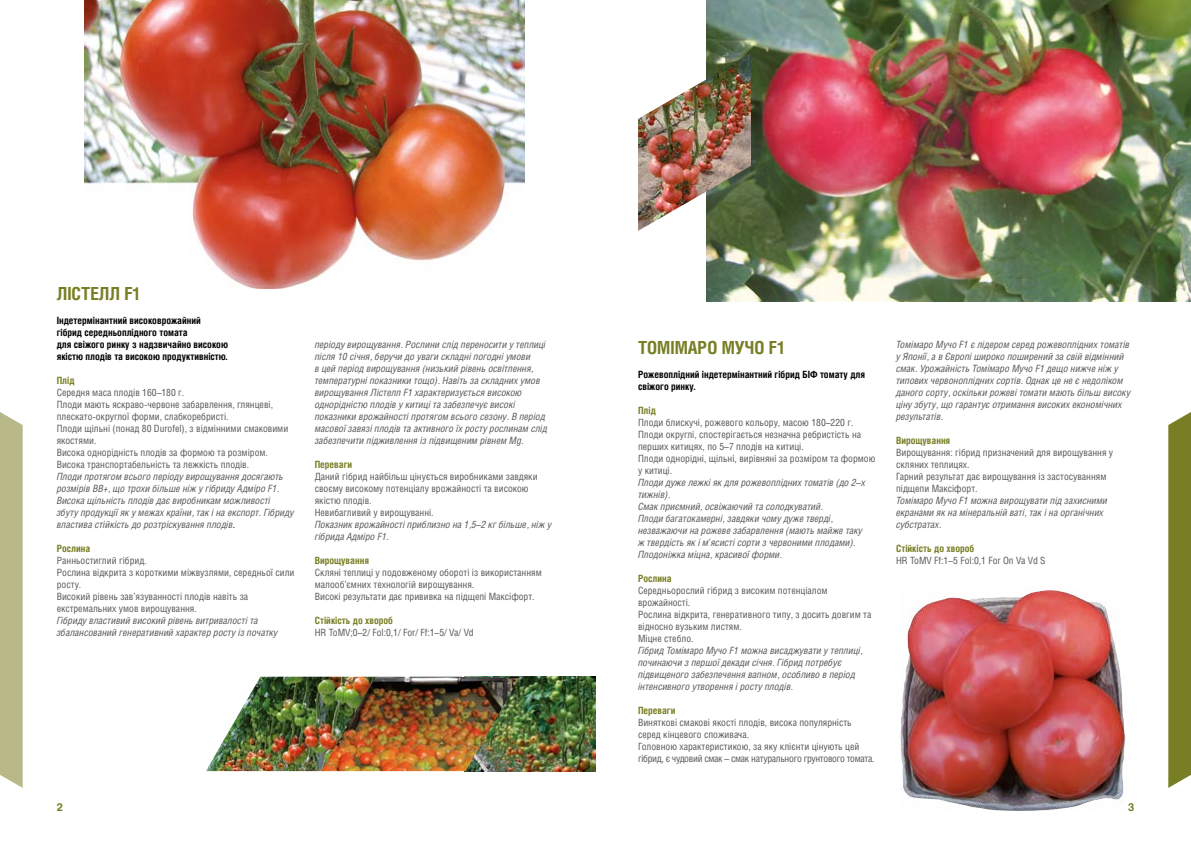
<style>
.page{position:relative;width:1191px;height:842px;background:#fff}
.page>*{position:absolute;margin:0;border:0;box-sizing:border-box;transform-origin:0 0}
.t1{font:700 18px "Helios Cond";color:#777e24}
.t2{font:700 11px "Helios";color:#777e24}
.t3{font:italic 10px/12px "Helios Cond";color:#575756}
.t4{font:10px/12px "Helios Cond";color:#575756}
.t5{font:700 10px/12px "Helios Cond";color:#000}
.t6{font:700 10px "Helios Cond";color:#777e24}
.s1{color:#000}
</style>
<div class="page">
<img style="left:706px;top:0;width:485px;height:302px">
<img style="left:519px;top:677px;width:76px;height:94px">
<img style="left:85px;top:0;width:440px;height:288px">
<img style="left:206px;top:677px;width:116px;height:94px">
<img style="left:322px;top:677px;width:197px;height:94px">
<svg style="left:0;top:412px;width:23px;height:376px;background:#bcbb8d"></svg>
<svg style="left:1168px;top:412px;width:23px;height:376px;background:#7d842e"></svg>
<img style="left:638px;top:54px;width:113px;height:177px">
<img style="left:900px;top:588px;width:226px;height:223px">
<h1 class="t1" style="left:57px;top:282px;width:86px">ЛІСТЕЛЛ F1</h1>
<p class="t5" style="left:57px;top:314px;width:173px">Індетермінантний високоврожайний гібрид середньоплідного томата<br>для свіжого ринку з надзвичайно високою якістю плодів та високою продуктивністю.</p>
<p class="t6" style="left:57px;top:374px;width:19px">Плід</p>
<p class="t4" style="left:57px;top:386px;width:233px">Середня маса плодів 160–180 г.<br>Плоди мають яскраво-червоне забарвлення, глянцеві, плескато-округлої форми, слабкоребристі.<br>Плоди щільні (понад 80 Durofel), з відмінними смаковими якостями.<br>Висока однорідність плодів за формою та розміром.<br>Висока транспортабельність та лежкість плодів.</p>
<p class="t3" style="left:57px;top:470px;width:239px">Плоди протягом всього періоду вирощування досягають розмірів BB+, що трохи більше ніж у гібриду Адміро F1.<br>Висока щільність плодів дає виробникам можливості збуту продукції як у межах країни, так і на експорт. Гібриду властива стійкість до розтріскування плодів<span class="s1">.</span></p>
<p class="t6" style="left:57px;top:542px;width:35px">Рослина</p>
<p class="t4" style="left:57px;top:554px;width:239px">Ранньостиглий гібрид.<br>Рослина відкрита з короткими міжвузлями, середньої сили росту.<br>Високий рівень зав’язуванності плодів навіть за екстремальних умов вирощування.</p>
<p class="t3" style="left:57px;top:614px;width:223px">Гібриду властивий високий рівень витривалості та збалансований генеративний характер росту із початку</p>
<p class="t3" style="left:315px;top:338px;width:234px">періоду вирощування. Рослини слід переносити у теплиці після 10 січня, беручи до уваги складні погодні умови<br>в цей період вирощування (низький рівень освітлення, температурні показники тощо). Навіть за складних умов вирощування Лістелл F1 характеризується високою однорідністю плодів у китиці та забезпечує високі показники врожайності протягом всього сезону. В період масової завязі плодів та активного їх росту рослинам слід забезпечити підживлення із підвищeним рівнем Mg.</p>
<p class="t6" style="left:315px;top:458px;width:39px">Переваги</p>
<p class="t4" style="left:315px;top:470px;width:224px">Даний гібрид найбільш цінується виробниками завдяки своєму високому потенціалу врожайності та високою якістю плодів.<br>Невибагливий у вирощуванні.</p>
<p class="t3" style="left:315px;top:518px;width:238px">Показник врожайності приблизно на 1,5–2 кг більше, ніж у гібрида Адміро F1.</p>
<p class="t6" style="left:315px;top:554px;width:56px">Вирощування</p>
<p class="t4" style="left:315px;top:566px;width:228px">Скляні теплиці у подовженому обороті із використанням малооб’ємних технологій вирощування.<br>Високі результати дає прививка на підщепі Максіфорт.</p>
<p class="t6" style="left:315px;top:614px;width:80px">Стійкість до хвороб</p>
<p class="t4" style="left:315px;top:626px;width:160px">HR ToMV;0–2/ Fol:0,1/ For/ Ff:1–5/ Va/ Vd</p>
<h1 class="t1" style="left:638px;top:337px;width:149px">ТОМІМАРО МУЧО F1</h1>
<p class="t5" style="left:638px;top:368px;width:228px">Рожевоплідний індетермінантний гібрид БІФ томату для свіжого ринку.</p>
<p class="t6" style="left:638px;top:405px;width:19px">Плід</p>
<p class="t4" style="left:638px;top:417px;width:239px">Плоди блискучі, рожевого кольору, масою 180–220 г.<br>Плоди округлі, спостерігається незначна ребристість на перших китицях, по 5–7 плодів на китиці.<br>Плоди однорідні, щільні, вирівняні за розміром та формою у китиці.</p>
<p class="t3" style="left:638px;top:477px;width:229px">Плоди дуже лежкі як для рожевоплідних томатів (до 2–х тижнів).<br>Смак приємний, освіжаючий та солодкуватий.<br>Плоди багатокамерні, завдяки чому дуже тверді, незважаючи на рожеве забарвлення (мають майже таку ж твердість як і м’ясисті сорти з червоними плодами).<br>Плодоніжка міцна, красивої форми.</p>
<p class="t6" style="left:638px;top:573px;width:35px">Рослина</p>
<p class="t4" style="left:638px;top:585px;width:235px">Середньорослий гібрид з високим потенціалом врожайності.<br>Рослина відкрита, генеративного типу, з досить довгим та відносно вузьким листям.<br>Міцне стебло.</p>
<p class="t3" style="left:638px;top:645px;width:226px">Гібрид Томімаро Мучо F1 можна висаджувати у теплиці, починаючи з першої декади січня. Гібрид потребує підвищеного забезпечення вапном, особливо в період інтенсивного утворення і росту плодів.</p>
<p class="t6" style="left:638px;top:705px;width:39px">Переваги</p>
<p class="t4" style="left:638px;top:717px;width:238px">Виняткові смакові якості плодів, висока популярність серед кінцевого споживача.<br>Головною характеристикою, за яку клієнти цінують цей гібрид, є чудовий смак – смак натурального грунтового томата.</p>
<p class="t3" style="left:896px;top:338px;width:236px">Томімаро Мучо F1 є лідером серед рожевоплідних томатів у Японії, а в Європі широко поширений за свій відмінний смак. Урожайність Томімаро Мучо F1 дещо нижче ніж у типових червоноплідних сортів. Однак це не є недоліком даного сорту, оскільки рожеві томати мають більш високу ціну збуту, що гарантує отримання високих економічних результатів.</p>
<p class="t6" style="left:896px;top:434px;width:56px">Вирощування</p>
<p class="t4" style="left:896px;top:446px;width:219px">Вирощування: гібрид призначений для вирощування у скляних теплицях.<br>Гарний результат дає вирощування із застосуванням підщепи Максіфорт.</p>
<p class="t3" style="left:896px;top:494px;width:213px">Томімаро Мучо F1 можна вирощувати під захисними екранами як на мінеральній ваті, так і на органічних субстратах.</p>
<p class="t6" style="left:896px;top:542px;width:80px">Стійкість до хвороб</p>
<p class="t4" style="left:896px;top:554px;width:151px">HR ToMV Ff:1–5 Fol:0,1 For On Va Vd S</p>
<p class="t2" style="left:57px;top:800px;width:8px">2</p>
<p class="t2" style="left:1128px;top:800px;width:8px">3</p>
</div>
